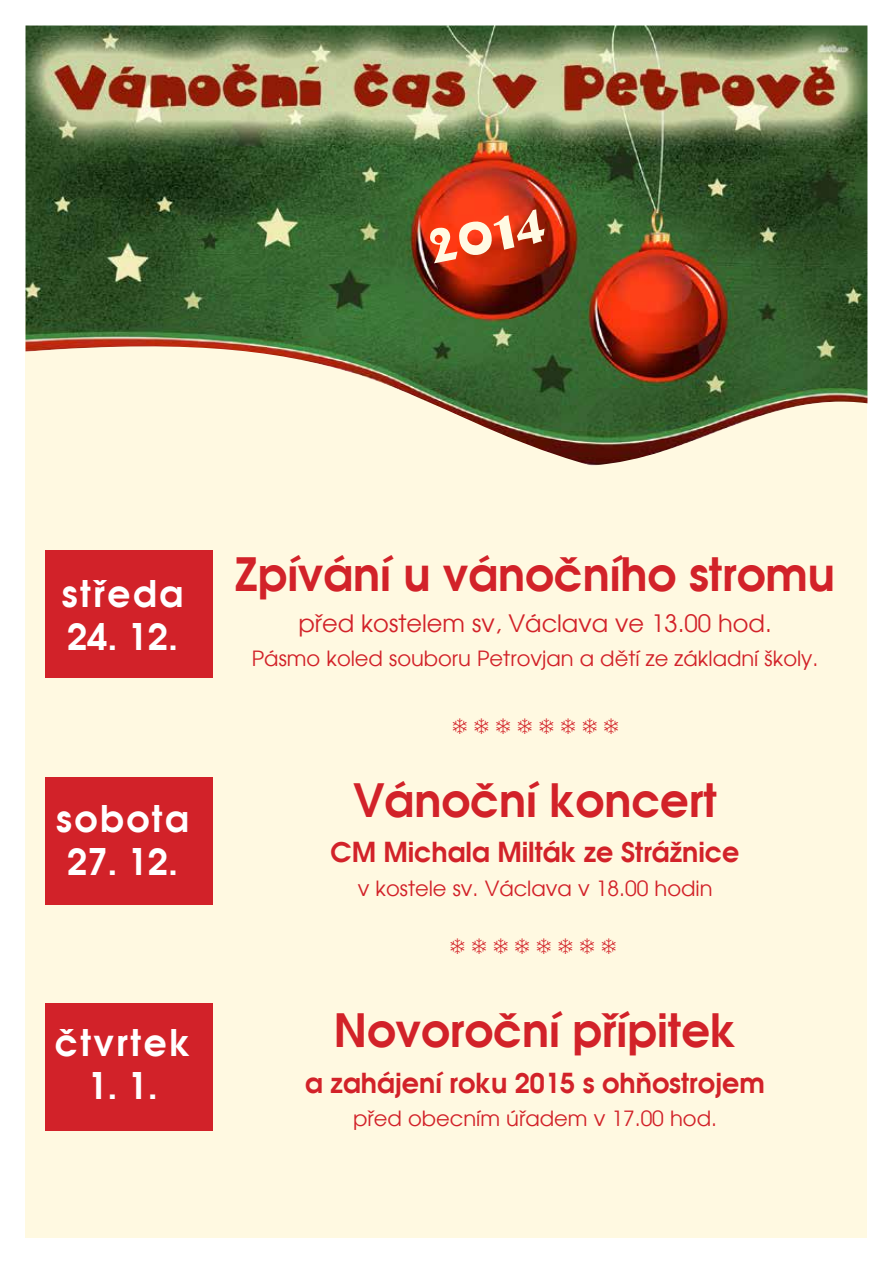
<style>
.page{position:relative;width:893px;height:1263px;background:#fff}
.page>*{position:absolute;margin:0;border:0;box-sizing:border-box;transform-origin:0 0}
.t1{font:700 45px "Avalon";color:#d22229}
.t2{font:45px "New Foundland";color:#fffae3}
.t3{font:700 36px "Avalon";letter-spacing:.07em;color:#fff}
.t4{font:700 27px "Avalon";color:#d22229}
.t5{font:24px "Avalon";color:#d22229}
.t6{font:22.5px "Dixieland Normal";color:#d22229}
.t7{font:21px "Avalon";color:#d22229}
</style>
<div class="page">
<div style="left:26px;top:317px;width:841px;height:920px;background:#fff9e1"></div>
<img style="left:26px;top:26px;width:841px;height:440px">
<div style="left:45px;top:551px;width:168px;height:127px;background:#d22229"></div>
<div style="left:45px;top:777px;width:168px;height:128px;background:#d22229"></div>
<div style="left:45px;top:1003px;width:168px;height:128px;background:#d22229"></div>
<h1 class="t2" style="left:423px;top:219px;width:121px;rotate:-11deg">2014</h1>
<h2 class="t3" style="left:62px;top:571px;width:123px">středa</h2>
<h2 class="t3" style="left:67px;top:614px;width:112px">24. 12.</h2>
<h2 class="t3" style="left:56px;top:796px;width:134px">sobota</h2>
<h2 class="t3" style="left:67px;top:839px;width:112px">27. 12.</h2>
<h2 class="t3" style="left:55px;top:1020px;width:137px">čtvrtek</h2>
<h2 class="t3" style="left:87px;top:1063px;width:72px">1. 1.</h2>
<h1 class="t1" style="left:235px;top:546px;width:601px">Zpívání u vánočního stromu</h1>
<p class="t5" style="left:298px;top:609px;width:475px">před kostelem sv, Václava ve 13.00 hod.</p>
<p class="t7" style="left:252px;top:646px;width:568px">Pásmo koled souboru Petrovjan a dětí ze základní školy.</p>
<p class="t6" style="left:452px;top:715px;width:168px">d d d d d d d d</p>
<h1 class="t1" style="left:353px;top:773px;width:365px">Vánoční koncert</h1>
<p class="t4" style="left:331px;top:836px;width:410px">CM Michala Milták ze Strážnice</p>
<p class="t7" style="left:358px;top:876px;width:356px">v kostele sv. Václava v 18.00 hodin</p>
<p class="t6" style="left:450px;top:935px;width:168px">d d d d d d d d</p>
<h1 class="t1" style="left:334px;top:1003px;width:404px">Novoroční přípitek</h1>
<p class="t4" style="left:305px;top:1066px;width:461px">a zahájení roku 2015 s ohňostrojem</p>
<p class="t7" style="left:353px;top:1106px;width:365px">před obecním úřadem v 17.00 hod.</p>
</div>
